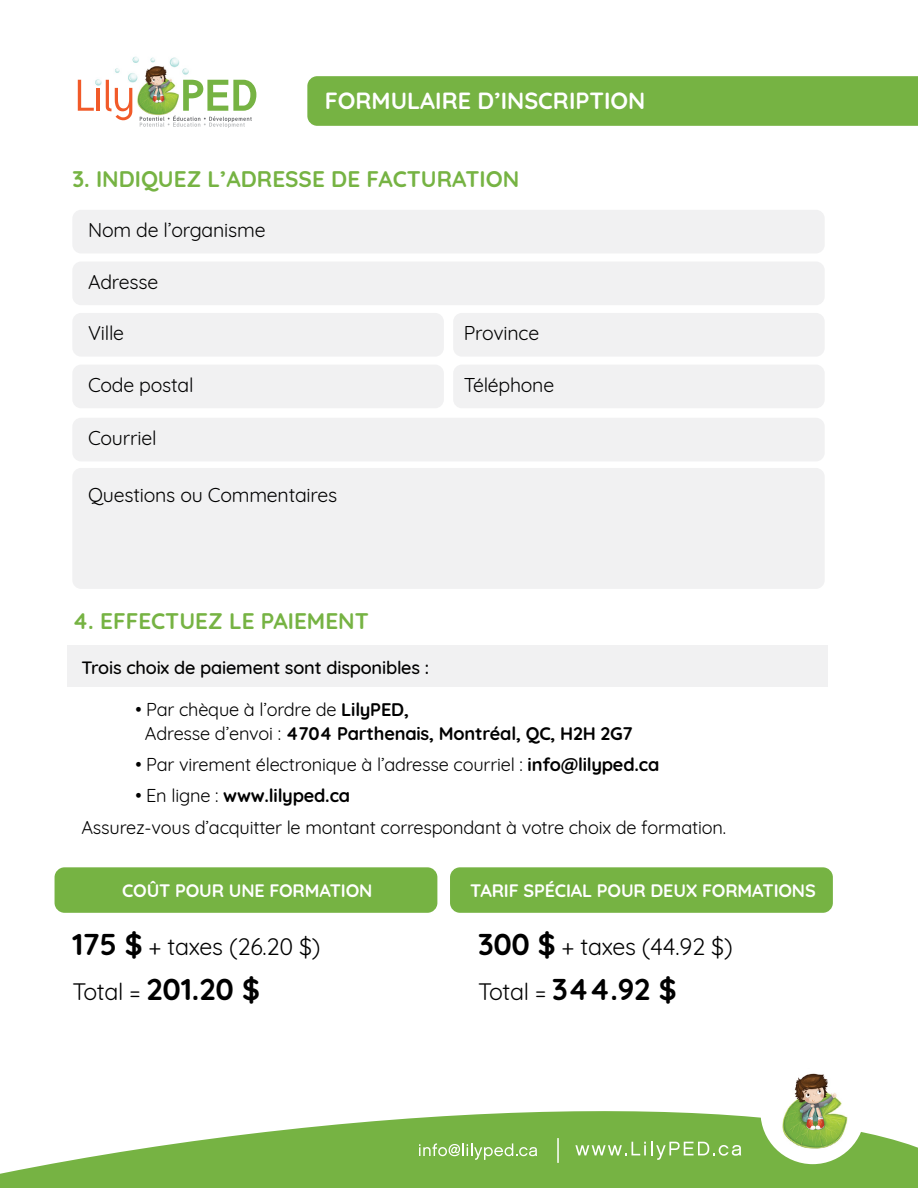
<style>
.page{position:relative;width:918px;height:1188px;background:#fff}
.page>*{position:absolute;margin:0;border:0;box-sizing:border-box;transform-origin:0 0}
.t1{font:700 30px "Quicksand";color:#000}
.t2{font:700 23.4px "Quicksand";color:#fff}
.t3{font:23.25px "Quicksand";letter-spacing:-.01em;color:#000}
.t4{font:700 22.5px "Quicksand";color:#76b343}
.t5{font:19.5px "Quicksand";letter-spacing:-.01em;color:#000}
.t6{font:18.15px/32.1px "Quicksand";letter-spacing:-.01em;color:#000}
.t7{font:700 18.15px/23.7px "Quicksand";letter-spacing:-.01em;color:#000}
.t8{font:500 18.15px "Quicksand";letter-spacing:-.01em;color:#000}
.t9{font:700 18px "Quicksand";letter-spacing:-.01em;color:#fff}
.s1{font-weight:400}
.s2{font-weight:700}
.s3{font-weight:700;font-size:30px}
.s4{font-weight:400;font-size:23.25px}
</style>
<div class="page">
<div style="left:307px;top:76px;width:611px;height:50px;background:#76b343"></div>
<div style="left:72px;top:210px;width:753px;height:43px;background:#f1f1f2;border-radius:9px"></div>
<div style="left:72px;top:262px;width:753px;height:43px;background:#f1f1f2;border-radius:9px"></div>
<div style="left:72px;top:418px;width:753px;height:43px;background:#f1f1f2;border-radius:9px"></div>
<div style="left:72px;top:468px;width:753px;height:121px;background:#f1f1f2;border-radius:9px"></div>
<div style="left:72px;top:313px;width:372px;height:44px;background:#f1f1f2;border-radius:9px"></div>
<div style="left:72px;top:365px;width:372px;height:43px;background:#f1f1f2;border-radius:9px"></div>
<div style="left:453px;top:313px;width:372px;height:44px;background:#f1f1f2;border-radius:9px"></div>
<div style="left:453px;top:365px;width:372px;height:43px;background:#f1f1f2;border-radius:9px"></div>
<svg style="left:0;top:1111px;width:918px;height:77px;fill:#76b343"></svg>
<div style="left:760px;top:1060px;width:105px;height:104px;background:#fff;border-radius:50%"></div>
<img style="left:771px;top:1073px;width:84px;height:84px">
<img style="left:77px;top:56px;width:180px;height:71px">
<svg style="left:78px;top:80px;width:16px;height:31px"></svg>
<hr style="left:97px;top:88px;width:3px;height:23px;background:#f15a29">
<svg style="left:106px;top:80px;width:26px;height:40px"></svg>
<svg style="left:140px;top:80px;width:116px;height:48px"></svg>
<svg style="left:575px;top:1141px;width:166px;height:19px;background:#8fc166"></svg>
<svg style="left:419px;top:1143px;width:118px;height:17px;background:#95c46e"></svg>
<hr style="left:557px;top:1138px;width:2px;height:25px;background:#fff">
<div style="left:68px;top:645px;width:760px;height:42px;background:#f1f1f2"></div>
<div style="left:55px;top:867px;width:382px;height:46px;background:#76b343;border-radius:10px"></div>
<div style="left:450px;top:867px;width:383px;height:46px;background:#76b343;border-radius:10px"></div>
<p class="t2" style="left:325px;top:82px;width:322px">FORMULAIRE D’INSCRIPTION</p>
<p class="t4" style="left:72px;top:160px;width:449px">3. INDIQUEZ L’ADRESSE DE FACTURATION</p>
<p class="t5" style="left:88px;top:215px;width:179px">Nom de l’organisme</p>
<p class="t5" style="left:88px;top:267px;width:72px">Adresse</p>
<p class="t5" style="left:88px;top:318px;width:37px">Ville</p>
<p class="t5" style="left:88px;top:370px;width:107px">Code postal</p>
<p class="t5" style="left:88px;top:423px;width:70px">Courriel</p>
<p class="t5" style="left:88px;top:480px;width:251px">Questions ou Commentaires</p>
<p class="t4" style="left:72px;top:602px;width:298px">4. EFFECTUEZ LE PAIEMENT</p>
<p class="t5" style="left:464px;top:318px;width:77px">Province</p>
<p class="t5" style="left:464px;top:370px;width:92px">Téléphone</p>
<p class="t8" style="left:81px;top:653px;width:349px">Trois choix de paiement sont disponibles :</p>
<p class="t7" style="left:145px;top:697px;width:490px;text-indent:-10px"><span class="s1">• Par chèque à l’ordre de</span> LilyPED,<br><span class="s1">Adresse d’envoi :</span> 4704 Parthenais, Montréal, QC, H2H 2G7</p>
<p class="t6" style="left:135px;top:747px;width:525px">• Par virement électronique à l’adresse courriel : <span class="s2">info@lilyped.ca</span></p>
<p class="t6" style="left:81px;top:777px;width:646px;text-indent:54px">• En ligne : <span class="s2">www.lilyped.ca<br></span>Assurez-vous d’acquitter le montant correspondant à votre choix de formation.</p>
<p class="t9" style="left:122px;top:875px;width:252px">COÛT POUR UNE FORMATION</p>
<p class="t9" style="left:470px;top:875px;width:347px">TARIF SPÉCIAL POUR DEUX FORMATIONS</p>
<p class="t3" style="left:72px;top:929px;width:250px"><span class="s3">175 $</span> + taxes (26.20 $)</p>
<h1 class="t1" style="left:72px;top:965px;width:189px"><span class="s4">Total =</span> 201.20 $</h1>
<p class="t3" style="left:478px;top:929px;width:256px"><span class="s3">300 $</span> + taxes (44.92 $)</p>
<h1 class="t1" style="left:478px;top:965px;width:200px"><span class="s4">Total =</span> 344.92 $</h1>
</div>
